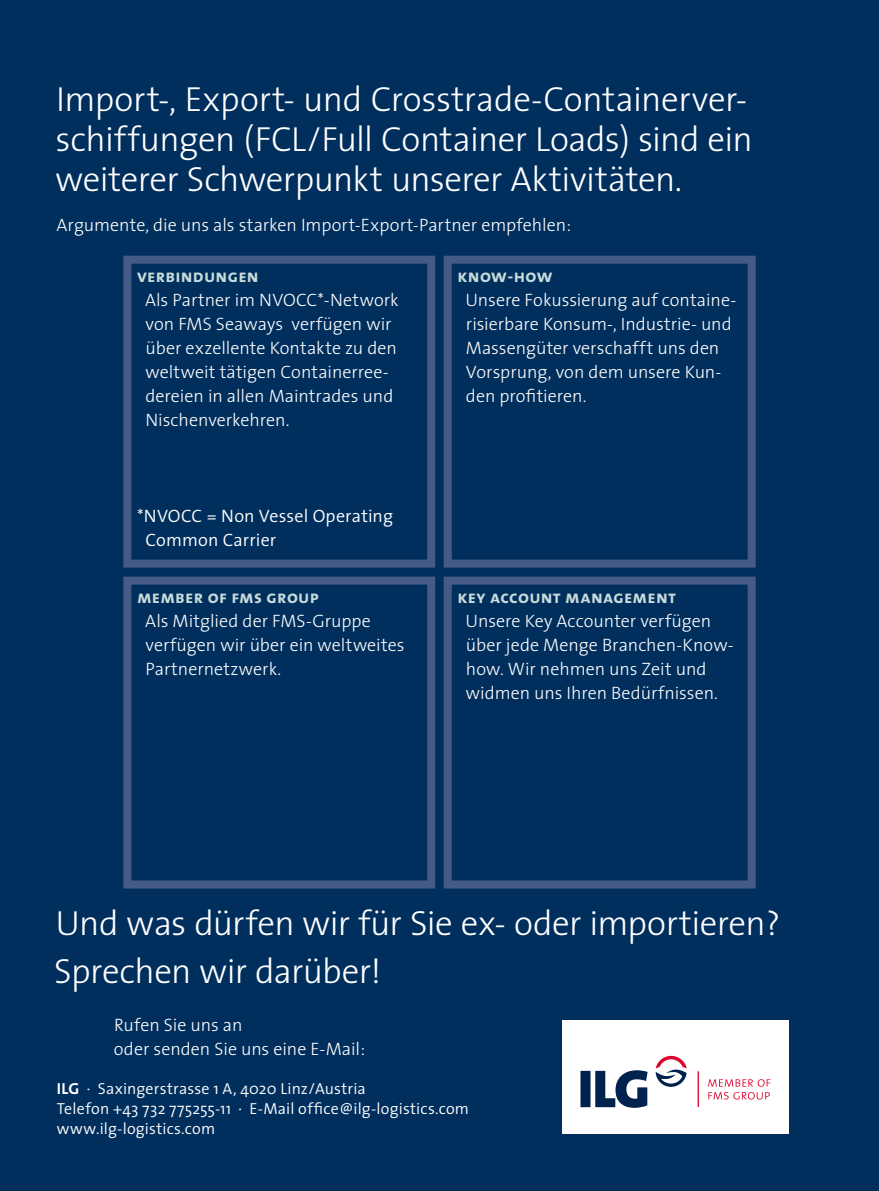
<style>
.page{position:relative;width:879px;height:1191px;background:#002f5d}
.page>*{position:absolute;margin:0;border:0;box-sizing:border-box;transform-origin:0 0}
.t1{font:300 35px/40px "The Sans";letter-spacing:-.015em;color:#fff}
.t2{font:300 18px/24px "The Sans";color:#fff}
.t3{font:18px "The Sans Bold Caps";letter-spacing:.015em;color:#c6dbda}
.t4{font:300 18px/24px "The Sans";letter-spacing:.01em;color:#fff}
.t5{font:300 16px/20px "The Sans";letter-spacing:.015em;color:#fff}
.s1{font-family:"The Sans Bold Caps";font-weight:400}
</style>
<div class="page">
<div style="left:123px;top:256px;width:312px;height:311px;border:8px solid #455b86"></div>
<div style="left:123px;top:576px;width:312px;height:312px;border:8px solid #455b86"></div>
<div style="left:444px;top:256px;width:311px;height:311px;border:8px solid #455b86"></div>
<div style="left:444px;top:576px;width:311px;height:312px;border:8px solid #455b86"></div>
<div style="left:562px;top:1020px;width:227px;height:114px;background:#fff"></div>
<svg style="left:580px;top:1070px;width:67px;height:37px"></svg>
<svg style="left:655px;top:1055px;width:32px;height:31px"></svg>
<hr style="left:698px;top:1071px;width:1px;height:35px;background:#dd042d">
<svg style="left:708px;top:1092px;width:62px;height:7px"></svg>
<svg style="left:708px;top:1079px;width:62px;height:7px"></svg>
<h1 class="t1" style="left:55px;top:78px;width:699px">Import-, Export- und Crosstrade-Containerver&shy;schiffungen (FCL/Full Container Loads) sind ein weiterer Schwerpunkt unserer Aktivitäten.</h1>
<p class="t2" style="left:57px;top:212px;width:516px">Argumente, die uns als starken Import-Export-Partner empfehlen:</p>
<p class="t3" style="left:137px;top:261px;width:123px">verbindungen</p>
<p class="t2" style="left:145px;top:288px;width:255px">Als Partner im NVOCC*-Network von FMS Seaways verfügen wir über exzellente Kontakte zu den weltweit tätigen Containerree&shy;dereien in allen Maintrades und<br>Nischenverkehren.</p>
<p class="t4" style="left:145px;top:504px;width:249px;text-indent:-8px">*NVOCC = Non Vessel Operating<br>Common Carrier</p>
<p class="t3" style="left:137px;top:582px;width:183px">member of fms group</p>
<p class="t2" style="left:145px;top:608px;width:261px">Als Mitglied der FMS-Gruppe verfügen wir über ein weltweites<br>Partnernetzwerk.</p>
<p class="t3" style="left:457px;top:261px;width:97px">know-how</p>
<p class="t2" style="left:465px;top:288px;width:272px">Unsere Fokussierung auf containe&shy;risierbare Konsum-, Industrie- und<br>Massengüter verschafft uns den<br>Vorsprung, von dem unsere Kun&shy;den profitieren.</p>
<p class="t3" style="left:457px;top:582px;width:220px">key account management</p>
<p class="t2" style="left:465px;top:608px;width:269px">Unsere Key Accounter verfügen über jede Menge Branchen-Know&shy;how. Wir nehmen uns Zeit und widmen uns Ihren Bedürfnissen.</p>
<h1 class="t1" style="left:54px;top:898px;width:727px;line-height:48px">Und was dürfen wir für Sie ex- oder importieren?<br>Sprechen wir darüber!</h1>
<p class="t2" style="left:114px;top:1012px;width:253px">Rufen Sie uns an<br>oder senden Sie uns eine E-Mail:</p>
<p class="t5" style="left:57px;top:1078px;width:414px"><span class="s1">ILG</span> · Saxingerstrasse 1 A, 4020 Linz/Austria<br>Telefon +43 732 775255-11 · E-Mail office@ilg-logistics.com www.ilg-logistics.com</p>
</div>
